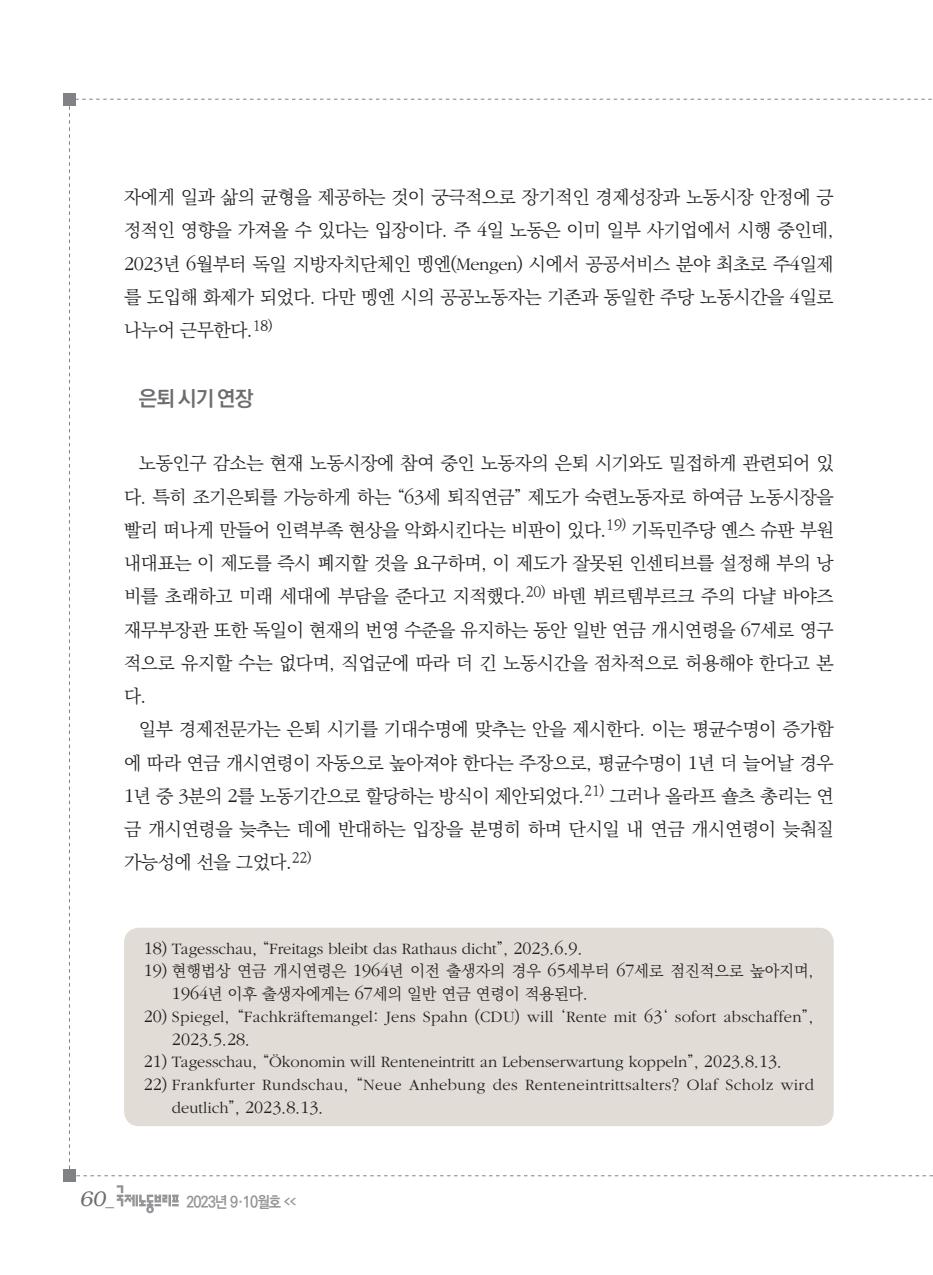
<style>
.page{position:relative;width:933px;height:1275px;background:#fff}
.page>*{position:absolute;margin:0;border:0;box-sizing:border-box;transform-origin:0 0}
.중제목{font:700 21px "Ko Pub Dotum";color:#6c6d70}
.t1{font:italic 300 21px "Bookman";color:#6c6d70}
.본문{font:18.38px/33.2px "Ko Pub World Batang PL";letter-spacing:-.02em;color:#231f20;text-align:justify}
.각주{font:300 18.03px "ITC Garamond Std";color:#231f20}
.각주-2{font:300 16.45px/22.8px "ITC Garamond Std";letter-spacing:.015em;color:#231f20}
.각주-3{font:15.92px/22.8px "Ko Pub World Batang PL";color:#231f20}
.t2{font:700 15.75px "Ko Pub Dotum";letter-spacing:-.055em;color:#939598;scale:.9 1}
.s1{font-family:"ITC Garamond Std";font-weight:300;font-size:20.3px}
.s2{font-family:"ITC Garamond Std";font-weight:300}
.s3{font-size:18.03px}
.s4{font-family:"Ko Pub World Batang PL";font-weight:400}
.s5{font-family:"ITC Garamond Std";font-weight:300;font-size:18.03px}
.s6{font-size:16.45px}
.s7{font-family:"Ko Pub World Batang PL";font-weight:400;font-size:16.45px}
.s8{font-family:"Helvetica";font-weight:400;font-style:normal;font-size:17.5px}
.s9{font-size:7.88px}
</style>
<div class="page">
<div style="left:64px;top:1170px;width:12px;height:12px;background:#808285"></div>
<div style="left:64px;top:93px;width:12px;height:12px;background:#808285"></div>
<svg style="left:117px;top:1185px;width:62px;height:28px"></svg>
<div style="left:124px;top:928px;width:709px;height:198px;background:#e1dcd5;border-radius:15px"></div>
<p class="본문" style="left:124px;top:181px;width:711px">자에게 일과 삶의 균형을 제공하는 것이 궁극적으로 장기적인 경제성장과 노동시장 안정에 긍 정적인 영향을 가져올 수 있다는 입장이다. 주 <span class="s1">4</span>일 노동은 이미 일부 사기업에서 시행 중인데, <span class="s1">2023</span>년 <span class="s1">6</span>월부터 독일 지방자치단체인 멩엔(<span class="s2">Mengen</span>) 시에서 공공서비스 분야 최초로 주<span class="s1">4</span>일제 를 도입해 화제가 되었다. 다만 멩엔 시의 공공노동자는 기존과 동일한 주당 노동시간을 <span class="s1">4</span>일로 나누어 근무한다.<sup>18)</sup></p>
<p class="중제목" style="left:139px;top:388px;width:116px">은퇴 시기 연장</p>
<p class="본문" style="left:124px;top:447px;width:711px;text-indent:15px">노동인구 감소는 현재 노동시장에 참여 중인 노동자의 은퇴 시기와도 밀접하게 관련되어 있 다. 특히 조기은퇴를 가능하게 하는 “<span class="s1">63</span>세 퇴직연금” 제도가 숙련노동자로 하여금 노동시장을 빨리 떠나게 만들어 인력부족 현상을 악화시킨다는 비판이 있다.<sup>19)</sup> 기독민주당 옌스 슈판 부원 내대표는 이 제도를 즉시 폐지할 것을 요구하며, 이 제도가 잘못된 인센티브를 설정해 부의 낭 비를 초래하고 미래 세대에 부담을 준다고 지적했다.<sup>20)</sup> 바덴 뷔르템부르크 주의 다냘 바야즈 재무부장관 또한 독일이 현재의 번영 수준을 유지하는 동안 일반 연금 개시연령을 <span class="s1">67</span>세로 영구 적으로 유지할 수는 없다며, 직업군에 따라 더 긴 노동시간을 점차적으로 허용해야 한다고 본 다.</p>
<p class="본문" style="left:124px;top:713px;width:711px;text-indent:15px">일부 경제전문가는 은퇴 시기를 기대수명에 맞추는 안을 제시한다. 이는 평균수명이 증가함 에 따라 연금 개시연령이 자동으로 높아져야 한다는 주장으로, 평균수명이 <span class="s1">1</span>년 더 늘어날 경우 <span class="s1">1</span>년 중 <span class="s1">3</span>분의 <span class="s1">2</span>를 노동기간으로 할당하는 방식이 제안되었다.<sup>21)</sup> 그러나 올라프 숄츠 총리는 연 금 개시연령을 늦추는 데에 반대하는 입장을 분명히 하며 단시일 내 연금 개시연령이 늦춰질 가능성에 선을 그었다.<sup>22)</sup></p>
<p class="각주-2" style="left:144px;top:937px;width:440px"><span class="s3">18</span><span class="s4">)</span> Tagesschau<span class="s4">, “</span>Freitags bleibt das Rathaus dicht<span class="s4">”,</span> <span class="s3">2023</span><span class="s4">.</span><span class="s3">6</span><span class="s4">.</span><span class="s3">9</span><span class="s4">.</span></p>
<p class="각주-3" style="left:172px;top:960px;width:643px;text-indent:-28px"><span class="s5">19</span><span class="s6">)</span> 현행법상 연금 개시연령은 <span class="s5">1964</span>년 이전 출생자의 경우 <span class="s5">65</span>세부터 <span class="s5">67</span>세로 점진적으로 높아지며<span class="s6">,<br></span><span class="s5">1964</span>년 이후 출생자에게는 <span class="s5">67</span>세의 일반 연금 연령이 적용된다<span class="s6">.</span></p>
<p class="각주-2" style="left:144px;top:1006px;width:671px"><span class="s3">20</span><span class="s4">)</span> Spiegel<span class="s4">, “</span>Fachkräftemangel<span class="s4">:</span> Jens Spahn <span class="s4">(</span>CDU<span class="s4">)</span> will <span class="s4">‘</span>Rente mit <span class="s3">63</span><span class="s4">‘</span> sofort abschaffen<span class="s4">”,</span></p>
<p class="각주" style="left:172px;top:1029px;width:80px">2023<span class="s7">.</span>5<span class="s7">.</span>28<span class="s7">.</span></p>
<p class="각주-2" style="left:144px;top:1051px;width:640px"><span class="s3">21</span><span class="s4">)</span> Tagesschau<span class="s4">, “</span>Ökonomin will Renteneintritt an Lebenserwartung koppeln<span class="s4">”,</span> <span class="s3">2023</span><span class="s4">.</span><span class="s3">8</span><span class="s4">.</span><span class="s3">13</span><span class="s4">.</span></p>
<p class="각주-2" style="left:172px;top:1074px;width:643px;text-indent:-28px"><span class="s3">22</span><span class="s4">)</span> Frankfurter Rundschau<span class="s4">, “</span>Neue Anhebung des Renteneintrittsalters<span class="s4">?</span> Olaf Scholz wird deutlich<span class="s4">”,</span> <span class="s3">2023</span><span class="s4">.</span><span class="s3">8</span><span class="s4">.</span><span class="s3">13</span><span class="s4">.</span></p>
<p class="t1" style="left:79px;top:1187px;width:36px">60<span class="s8">_</span></p>
<p class="t2" style="left:186px;top:1194px;width:124px">2023년 9·10월호 <span class="s9">&lt;&lt;</span></p>
</div>
